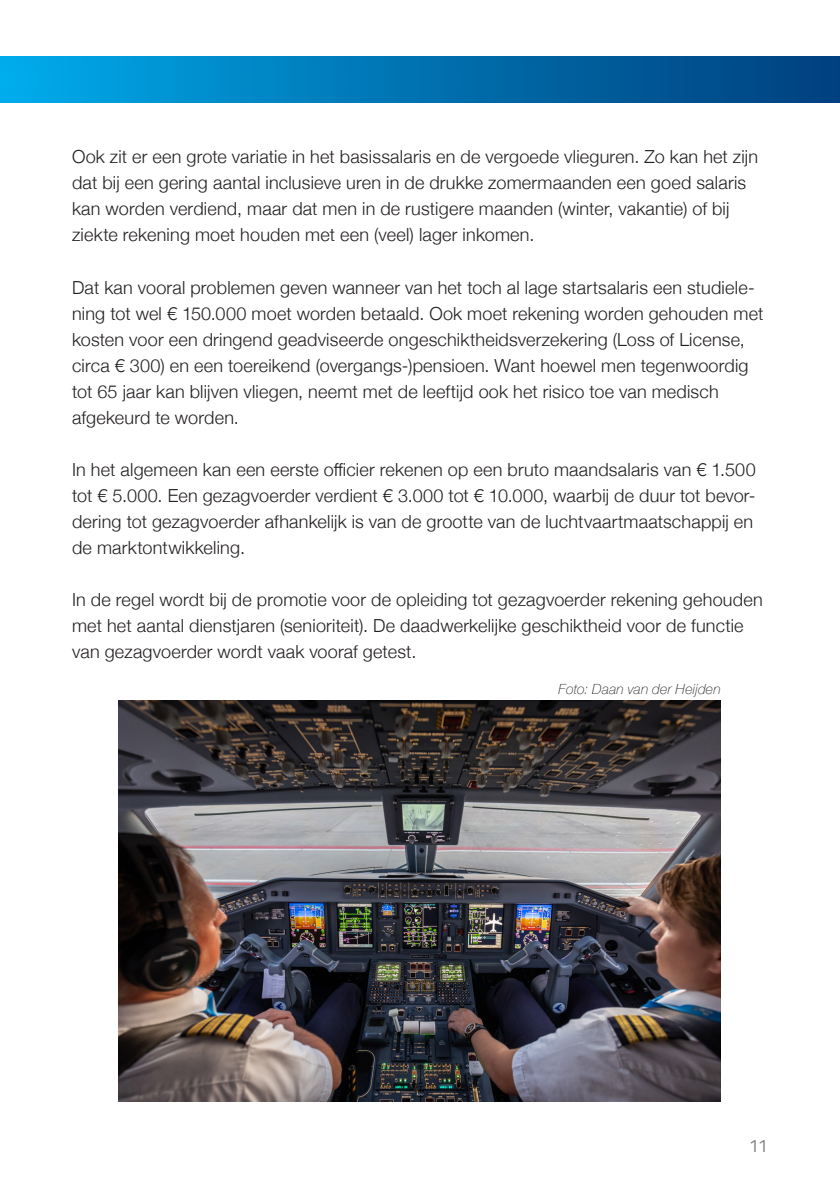
<style>
.page{position:relative;width:840px;height:1191px;background:#fff}
.page>*{position:absolute;margin:0;border:0;box-sizing:border-box;transform-origin:0 0}
.Plattetekst{font:300 18px/26px "Helvetica Neue";letter-spacing:.01em;color:#231f20}
.plattetekst___initiaal{font:18px "Titillium Web";color:#808285}
.Plattetekst-2{font:italic 100 14px "Helvetica Neue";letter-spacing:.015em;color:#231f20}
</style>
<div class="page">
<div style="left:0;top:57px;width:839px;height:45px;background:linear-gradient(to right,#00aaea,#003d7b)"></div>
<img style="left:119px;top:700px;width:601px;height:401px">
<p class="Plattetekst" style="left:72px;top:143px;width:687px">Ook zit er een grote variatie in het basissalaris en de vergoede vlieguren. Zo kan het zijn dat bij een gering aantal inclusieve uren in de drukke zomermaanden een goed salaris kan worden verdiend, maar dat men in de rustigere maanden (winter, vakantie) of bij ziekte rekening moet houden met een (veel) lager inkomen.</p>
<p class="Plattetekst" style="left:72px;top:273px;width:692px">Dat kan vooral problemen geven wanneer van het toch al lage startsalaris een studiele&shy;ning tot wel € 150.000 moet worden betaald. Ook moet rekening worden gehouden met kosten voor een dringend geadviseerde ongeschiktheidsverzekering (Loss of License, circa € 300) en een toereikend (overgangs-)pensioen. Want hoewel men tegenwoordig tot 65 jaar kan blijven vliegen, neemt met de leeftijd ook het risico toe van medisch afgekeurd te worden.</p>
<p class="Plattetekst" style="left:72px;top:455px;width:684px">In het algemeen kan een eerste officier rekenen op een bruto maandsalaris van € 1.500 tot € 5.000. Een gezagvoerder verdient € 3.000 tot € 10.000, waarbij de duur tot bevor&shy;dering tot gezagvoerder afhankelijk is van de grootte van de luchtvaartmaatschappij en de marktontwikkeling.</p>
<p class="Plattetekst" style="left:72px;top:585px;width:691px">In de regel wordt bij de promotie voor de opleiding tot gezagvoerder rekening gehouden met het aantal dienstjaren (senioriteit). De daadwerkelijke geschiktheid voor de functie van gezagvoerder wordt vaak vooraf getest.</p>
<p class="Plattetekst-2" style="left:558px;top:678px;width:164px">Foto: Daan van der Heijden</p>
<p class="plattetekst___initiaal" style="left:748px;top:1133px;width:21px">11</p>
</div>
